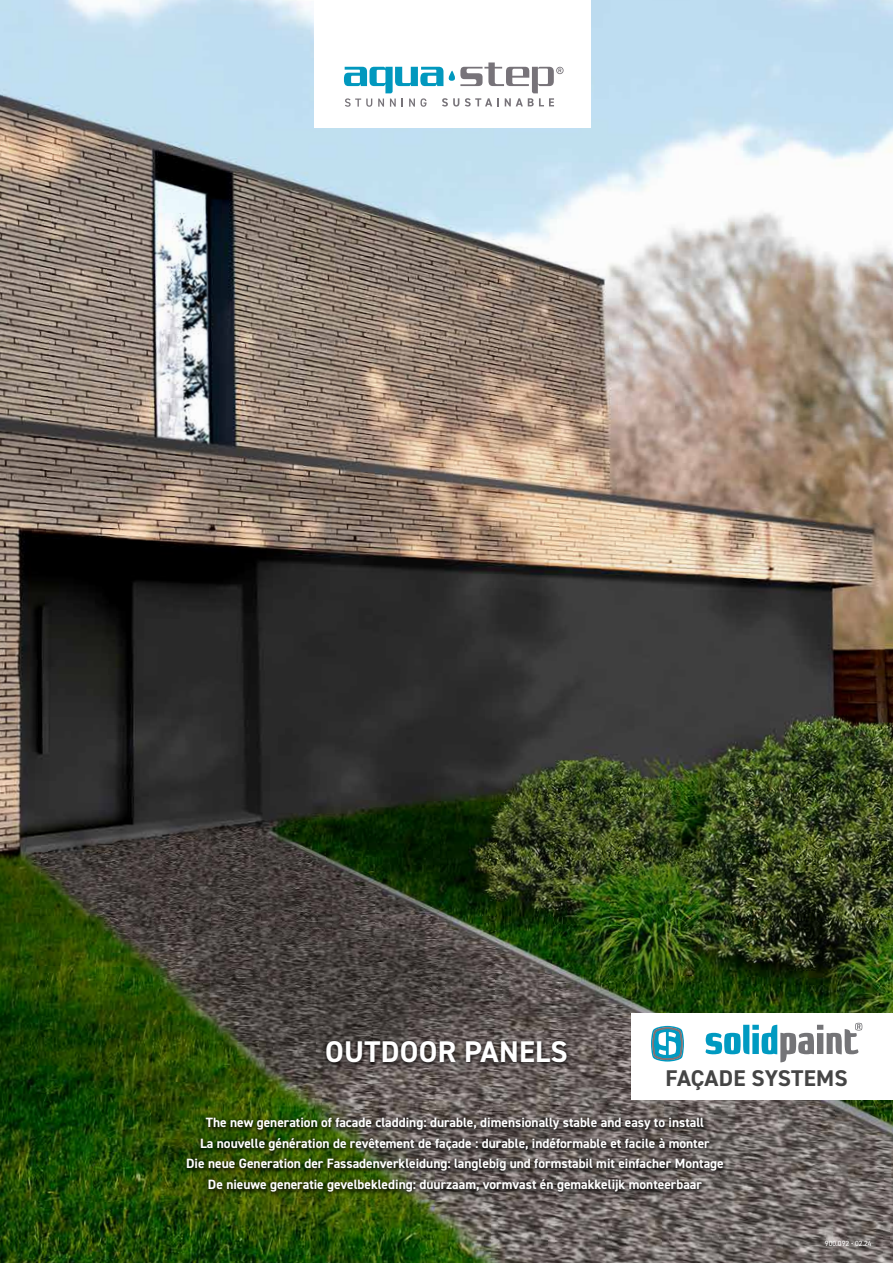
<style>
.page{position:relative;width:893px;height:1263px;background:#fff}
.page>*{position:absolute;margin:0;border:0;box-sizing:border-box;transform-origin:0 0}
.t1{font:700 30px "DIN2014";letter-spacing:.01em;color:#fff}
.t2{font:700 22.8px "DIN2014";letter-spacing:.005em;color:#454545}
.t3{font:700 13.5px/20.4px "DIN2014";color:#fff;text-align:center}
.t4{font:7.5px "DIN2014";color:#fff}
</style>
<div class="page">
<img style="left:0;top:0;width:893px;height:1263px">
<div style="left:322px;top:1038px;width:249px;height:30px;background:#000;opacity:.54"></div>
<div style="left:315px;top:0;width:276px;height:128px;background:#fff"></div>
<svg style="left:344px;top:62px;width:220px;height:45px"></svg>
<div style="left:182px;top:1115px;width:546px;height:82px;background:#000;opacity:.54"></div>
<div style="left:632px;top:1013px;width:261px;height:86px;background:#fff"></div>
<svg style="left:651px;top:1026px;width:33px;height:35px"></svg>
<svg style="left:705px;top:1023px;width:157px;height:39px"></svg>
<h1 class="t1" style="left:325px;top:1031px;width:244px">OUTDOOR PANELS</h1>
<h2 class="t2" style="left:666px;top:1063px;width:184px">FAÇADE SYSTEMS</h2>
<p class="t3" style="left:186px;top:1112px;width:539px">The new generation of facade cladding: durable, dimensionally stable and easy to install<br>La nouvelle génération de revêtement de façade : durable, indéformable et facile à monter<br>Die neue Generation der Fassadenverkleidung: langlebig und formstabil mit einfacher Montage De nieuwe generatie gevelbekleding: duurzaam, vormvast én gemakkelijk monteerbaar</p>
<p class="t4" style="left:825px;top:1238px;width:48px">900.092 • 02.24</p>
</div>
